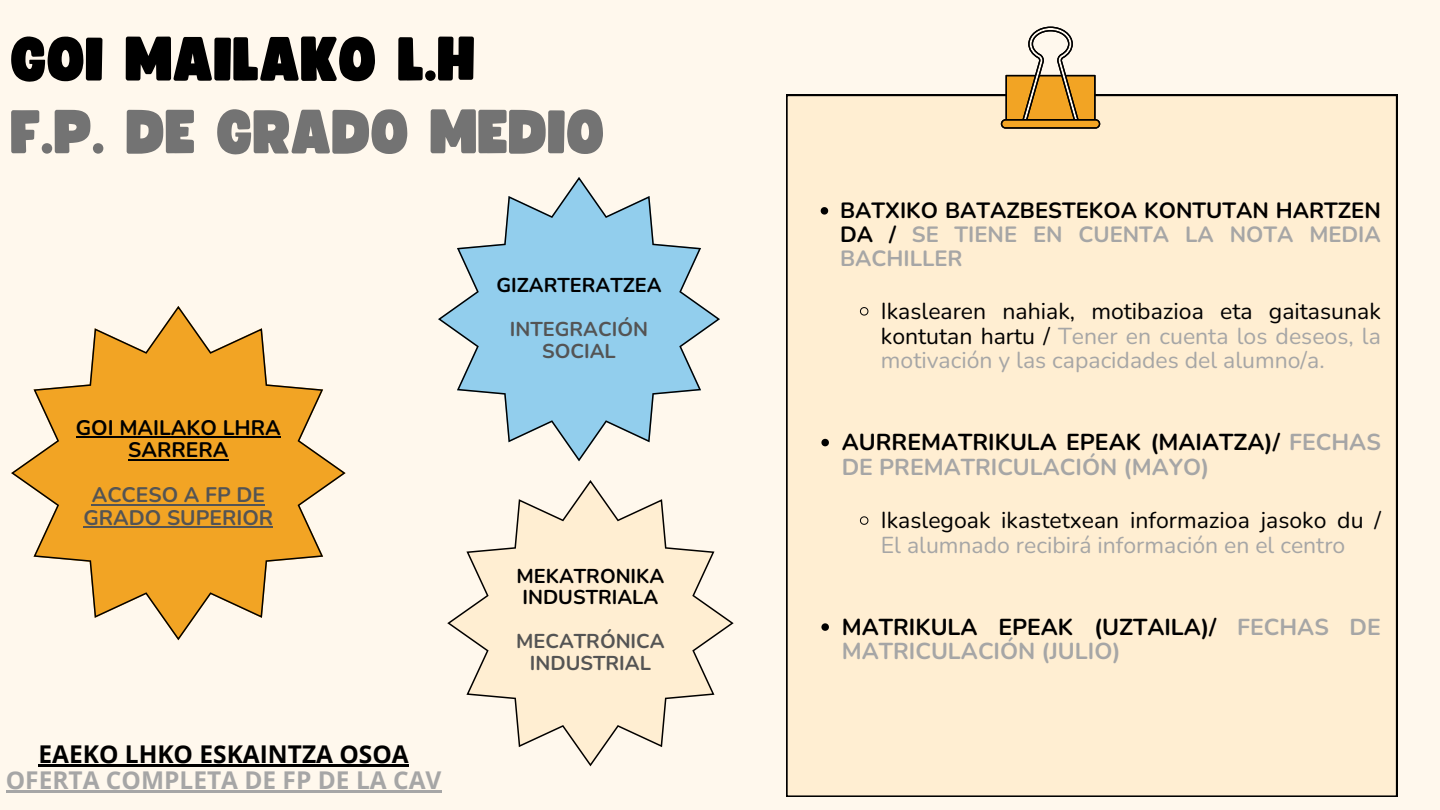
<style>
.page{position:relative;width:1440px;height:810px;background:#fff8ed}
.page>*{position:absolute;margin:0;border:0;box-sizing:border-box;transform-origin:0 0}
.t1{font:61.2px/72.8px "Funtastic";color:#737373}
.t2{font:700 24.5px/26.2px "Open Sans";color:#a6a6a6;text-align:center}
.t3{font:23px/24.8px "Nunito";color:#a6a6a6;text-align:justify}
.t4{font:700 23px/24.8px "Nunito";color:#a6a6a6}
.t5{font:23px/24.8px "Nunito";color:#000}
.t6{font:700 22px/24px "Nunito";color:#000;text-align:justify}
.t7{font:700 21px/22.5px "Nunito";color:#545454;text-align:center}
.t8{font:700 21px/22.5px "Nunito";color:#000;text-align:center}
.t9{font:700 20px/21.8px "Nunito";color:#545454;text-align:center}
.t10{font:700 20px/21.8px "Nunito";color:#000;text-align:center}
.s1{color:#000}
.s2{color:#a6a6a6}
</style>
<div class="page">
<svg style="left:11px;top:306px;width:335px;height:334px"></svg>
<hr style="left:76px;top:436px;width:205px;height:2px;background:#000">
<hr style="left:128px;top:459px;width:100px;height:1px;background:#000">
<hr style="left:92px;top:504px;width:173px;height:1px;background:#545454">
<hr style="left:83px;top:526px;width:190px;height:2px;background:#545454">
<svg style="left:438px;top:177px;width:282px;height:284px"></svg>
<svg style="left:447px;top:480px;width:287px;height:286px"></svg>
<div style="left:786px;top:95px;width:611px;height:702px;background:#ffeed2"></div>
<svg style="left:821px;top:207px;width:7px;height:8px"></svg>
<svg style="left:860px;top:307px;width:9px;height:9px"></svg>
<svg style="left:821px;top:439px;width:8px;height:7px"></svg>
<svg style="left:860px;top:516px;width:9px;height:9px"></svg>
<svg style="left:821px;top:623px;width:8px;height:8px"></svg>
<svg style="left:1001px;top:27px;width:99px;height:102px"></svg>
<hr style="left:38px;top:764px;width:371px;height:2px;background:#000">
<hr style="left:6px;top:790px;width:436px;height:3px;background:#a6a6a6">
<h4 class="t1" style="left:11px;top:26px;width:596px"><span class="s1">GOI MAILAKO L.H<br></span>F.P. DE GRADO MEDIO</h4>
<h1 class="t8" style="left:76px;top:417px;width:206px">GOI MAILAKO LHRA<br>SARRERA</h1>
<h4 class="t7" style="left:83px;top:484px;width:191px">ACCESO A FP DE<br>GRADO SUPERIOR</h4>
<p class="t2" style="left:6px;top:740px;width:437px"><span class="s1">EAEKO LHKO ESKAINTZA OSOA<br></span>OFERTA COMPLETA DE FP DE LA CAV</p>
<h4 class="t10" style="left:496px;top:275px;width:167px">GIZARTERATZEA</h4>
<h4 class="t9" style="left:510px;top:318px;width:140px">INTEGRACIÓN<br>SOCIAL</h4>
<h4 class="t10" style="left:516px;top:565px;width:150px">MEKATRONIKA<br>INDUSTRIALA</h4>
<h4 class="t9" style="left:516px;top:630px;width:150px">MECATRÓNICA<br>INDUSTRIAL</h4>
<h2 class="t6" style="left:840px;top:198px;width:542px">BATXIKO BATAZBESTEKOA KONTUTAN HARTZEN DA / <span class="s2">SE TIENE EN CUENTA LA NOTA MEDIA BACHILLER</span></h2>
<p class="t3" style="left:881px;top:299px;width:502px"><span class="s1">Ikaslearen nahiak, motibazioa eta gaitasunak kontutan hartu /</span> Tener en cuenta los deseos, la motivación y las capacidades del alumno/a.</p>
<p class="t4" style="left:842px;top:430px;width:541px"><span class="s1">AURREMATRIKULA EPEAK (MAIATZA)/</span> FECHAS<br>DE PREMATRICULACIÓN (MAYO)</p>
<p class="t5" style="left:881px;top:508px;width:502px">Ikaslegoak ikastetxean informazioa jasoko du /<br><span class="s2">El alumnado recibirá información en el centro</span></p>
<p class="t4" style="left:842px;top:615px;width:541px"><span class="s1">MATRIKULA EPEAK (UZTAILA)/</span> FECHAS DE<br>MATRICULACIÓN (JULIO)</p>
</div>
